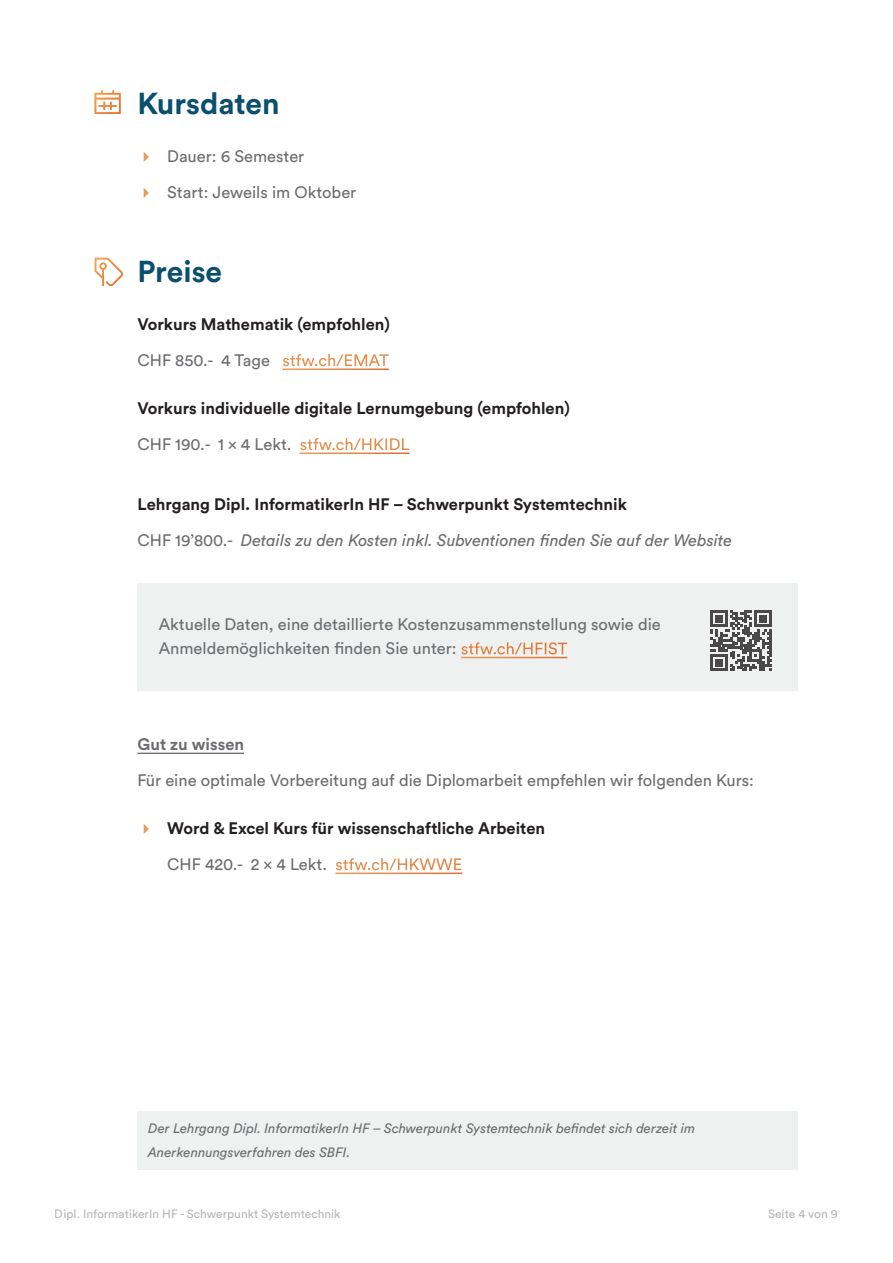
<style>
.page{position:relative;width:893px;height:1263px;background:#fff}
.page>*{position:absolute;margin:0;border:0;box-sizing:border-box;transform-origin:0 0}
.t1{font:700 30px "Circular Std";color:#0b4f6e}
.t2{font:16.5px/36px "Circular Std";color:#6c6d70}
.t3{font:700 16.5px/36px "Circular Std";color:#231f20}
.t4{font:italic 16.5px/36px "Circular Std";color:#6c6d70}
.t5{font:700 16.5px "Circular Std";color:#6c6d70}
.t6{font:italic 13.5px/24px "Circular Std";color:#6c6d70}
.t7{font:12px "Circular Std";color:#6c6d70}
.s1{font-weight:400;color:#6c6d70}
.s2{font-weight:400;color:#fff}
.s3{font-weight:700;font-style:normal;color:#231f20}
.s4{font-style:normal}
.s5{color:#fff}
</style>
<div class="page">
<hr style="left:137px;top:753px;width:107px;height:1px;background:#6c6d70">
<svg style="left:95px;top:90px;width:26px;height:24px"></svg>
<svg style="left:95px;top:258px;width:28px;height:28px"></svg>
<div style="left:137px;top:583px;width:661px;height:108px;background:#eff0f0"></div>
<hr style="left:461px;top:657px;width:106px;height:1px;background:#fff">
<svg style="left:710px;top:610px;width:62px;height:61px"></svg>
<div style="left:137px;top:1111px;width:661px;height:58px;background:#eff0f0"></div>
<h1 class="t1" style="left:137px;top:84px;width:144px">Kursdaten</h1>
<p class="t2" style="left:167px;top:138px;width:191px">Dauer: 6 Semester<br>Start: Jeweils im Oktober</p>
<h1 class="t1" style="left:137px;top:252px;width:86px">Preise</h1>
<p class="t3" style="left:137px;top:306px;width:254px">Vorkurs Mathematik (empfohlen)<br><span class="s1">CHF 850.- 4 Tage</span> <span class="s2">stfw.ch/EMAT</span></p>
<p class="t3" style="left:137px;top:390px;width:434px">Vorkurs individuelle digitale Lernumgebung (empfohlen)<br><span class="s1">CHF 190.- 1 x 4 Lekt.</span> <span class="s2">stfw.ch/HKIDL</span></p>
<p class="t4" style="left:137px;top:486px;width:596px"><span class="s3">Lehrgang Dipl. InformatikerIn HF – Schwerpunkt Systemtechnik<br></span><span class="s4">CHF 19’800.-</span> Details zu den Kosten inkl. Subventionen finden Sie auf der Website</p>
<p class="t2" style="left:159px;top:612px;width:504px;line-height:24px">Aktuelle Daten, eine detaillierte Kostenzusammenstellung sowie die<br>Anmeldemöglichkeiten finden Sie unter: <span class="s5">stfw.ch/HFIST</span></p>
<p class="t5" style="left:137px;top:734px;width:108px">Gut zu wissen</p>
<p class="t2" style="left:137px;top:762px;width:618px">Für eine optimale Vorbereitung auf die Diplomarbeit empfehlen wir folgenden Kurs:</p>
<p class="t3" style="left:167px;top:810px;width:379px">Word &amp; Excel Kurs für wissenschaftliche Arbeiten<br><span class="s1">CHF 420.- 2 x 4 Lekt.</span> <span class="s2">stfw.ch/HKWWE</span></p>
<p class="t6" style="left:148px;top:1115px;width:549px">Der Lehrgang Dipl. InformatikerIn HF – Schwerpunkt Systemtechnik befindet sich derzeit im<br>Anerkennungsverfahren des SBFI.</p>
<p class="t7" style="left:55px;top:1207px;width:287px">Dipl. InformatikerIn HF - Schwerpunkt Systemtechnik</p>
<p class="t7" style="left:768px;top:1207px;width:71px">Seite 4 von 9</p>
</div>
